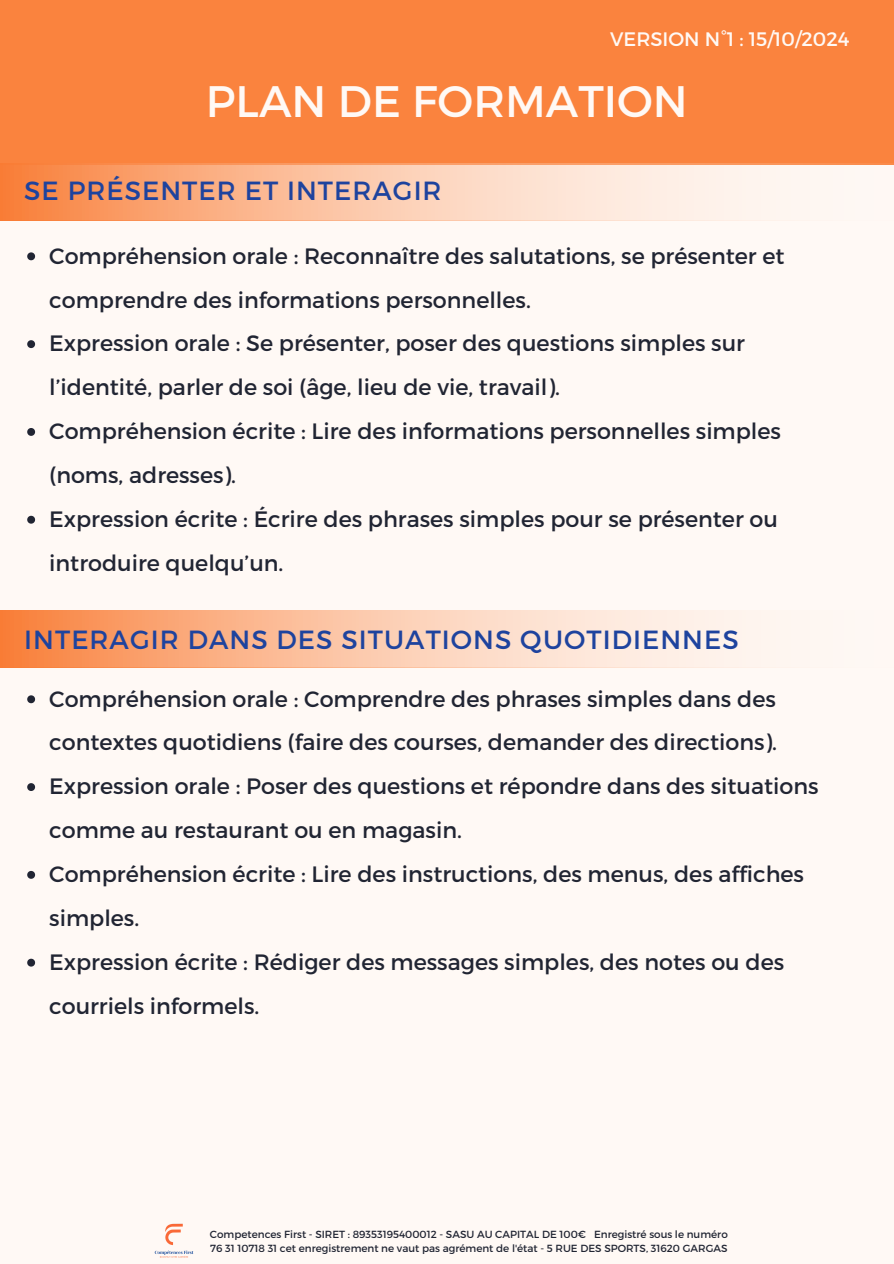
<style>
.page{position:relative;width:894px;height:1264px;background:#fff}
.page>*{position:absolute;margin:0;border:0;box-sizing:border-box;transform-origin:0 0}
.t1{font:43.95px "Montserrat";color:#fff9f5}
.t2{font:26.25px "Montserrat";letter-spacing:.04em;color:#1e439e}
.t3{font:22.2px/43.8px "Montserrat";color:#212533}
.t4{font:19.5px "Montserrat";color:#fff9f5}
.t5{font:10.35px "Montserrat";color:#212533}
</style>
<div class="page">
<div style="left:0;top:0;width:893px;height:1263px;background:#fff9f5"></div>
<div style="left:0;top:0;width:893px;height:165px;background:#fa833e"></div>
<svg style="left:0;top:163px;width:893px;height:57px"></svg>
<svg style="left:0;top:610px;width:716px;height:57px;background:#fbc3a2"></svg>
<svg style="left:27px;top:252px;width:8px;height:8px"></svg>
<svg style="left:27px;top:340px;width:8px;height:8px"></svg>
<svg style="left:27px;top:428px;width:8px;height:8px"></svg>
<svg style="left:27px;top:516px;width:8px;height:7px"></svg>
<svg style="left:27px;top:695px;width:8px;height:8px"></svg>
<svg style="left:27px;top:783px;width:8px;height:8px"></svg>
<svg style="left:27px;top:871px;width:8px;height:7px"></svg>
<svg style="left:27px;top:958px;width:8px;height:8px"></svg>
<img style="left:154px;top:1223px;width:40px;height:35px">
<p class="t4" style="left:610px;top:27px;width:241px">VERSION N°1 : 15/10/2024</p>
<h4 class="t1" style="left:206px;top:72px;width:483px">PLAN DE FORMATION</h4>
<p class="t2" style="left:24px;top:174px;width:419px">SE PRÉSENTER ET INTERAGIR</p>
<h1 class="t3" style="left:49px;top:233px;width:736px">Compréhension orale : Reconnaître des salutations, se présenter et comprendre des informations personnelles.</h1>
<p class="t3" style="left:49px;top:320px;width:697px">Expression orale : Se présenter, poser des questions simples sur l’identité, parler de soi (âge, lieu de vie, travail).</p>
<h2 class="t3" style="left:49px;top:408px;width:733px">Compréhension écrite : Lire des informations personnelles simples (noms, adresses).</h2>
<p class="t3" style="left:49px;top:496px;width:730px">Expression écrite : Écrire des phrases simples pour se présenter ou introduire quelqu’un.</p>
<p class="t2" style="left:24px;top:623px;width:715px">INTERAGIR DANS DES SITUATIONS QUOTIDIENNES</p>
<p class="t3" style="left:49px;top:675px;width:729px">Compréhension orale : Comprendre des phrases simples dans des contextes quotidiens (faire des courses, demander des directions).</p>
<p class="t3" style="left:49px;top:763px;width:770px">Expression orale : Poser des questions et répondre dans des situations comme au restaurant ou en magasin.</p>
<p class="t3" style="left:49px;top:851px;width:756px">Compréhension écrite : Lire des instructions, des menus, des affiches simples.</p>
<p class="t3" style="left:49px;top:939px;width:736px">Expression écrite : Rédiger des messages simples, des notes ou des courriels informels.</p>
<p class="t5" style="left:210px;top:1227px;width:519px">Competences First - SIRET : 89353195400012 - SASU AU CAPITAL DE 100€ Enregistré sous le numéro</p>
<p class="t5" style="left:210px;top:1241px;width:518px">76 31 10718 31 cet enregistrement ne vaut pas agrément de l'état - 5 RUE DES SPORTS, 31620 GARGAS</p>
</div>
